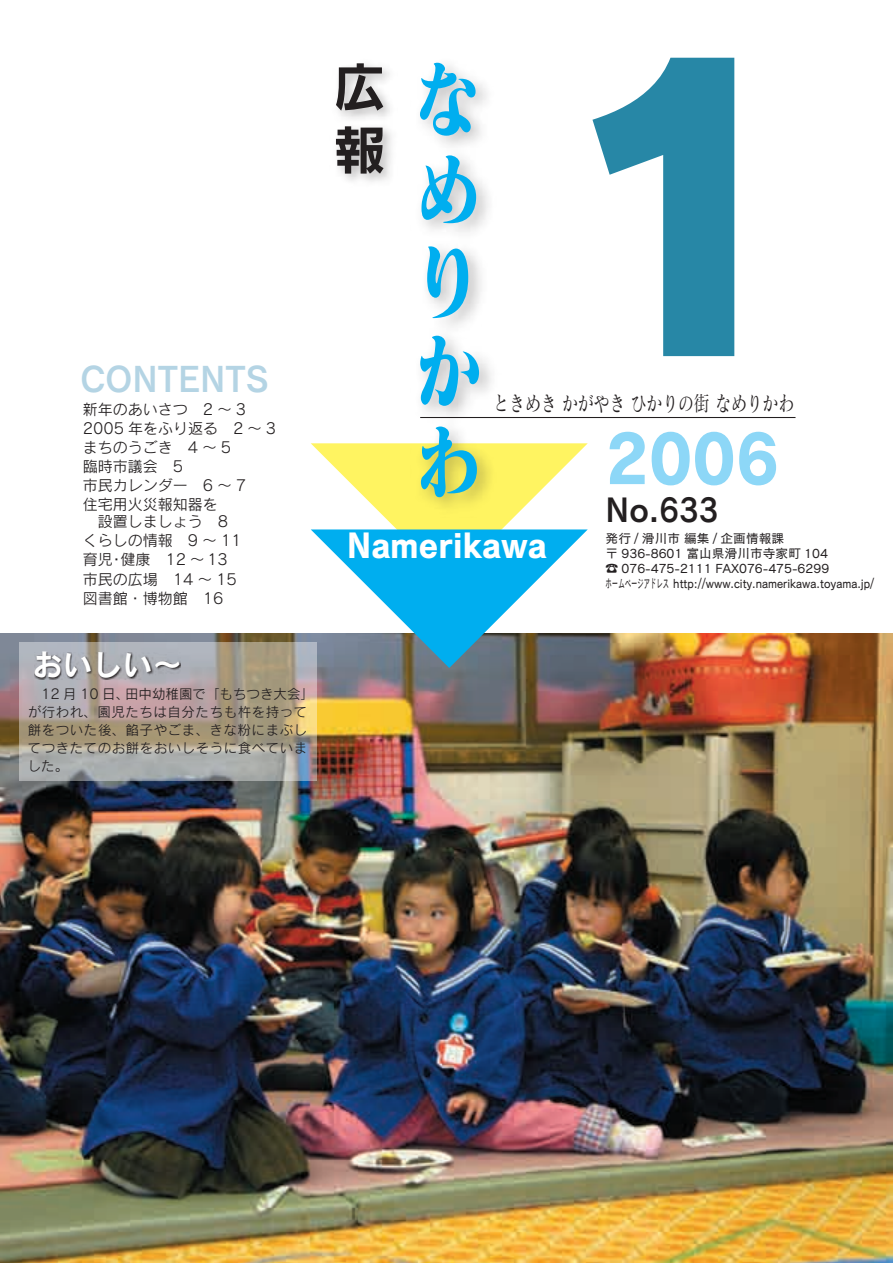
<style>
.page{position:relative;width:893px;height:1263px;background:#fff}
.page>*{position:absolute;margin:0;border:0;box-sizing:border-box;transform-origin:0 0}
.t1{font:382.5px "Rodin Pro EB";color:#2787a6}
.t2{font:82.5px/90.8px "Matisse Pro EB";color:#00aeef;scale:.8 1}
.t3{font:69px "Cezanne Pro B";color:#8dd7f7}
.t4{font:52.5px/63px "Rodin Pro B";color:#231f20}
.t5{font:36px "Cezanne Pro DB";color:#b4d4e4}
.t6{font:34.5px "Cezanne Pro B";color:#fff}
.t7{font:33.75px "Cezanne Pro DB";color:#231f20}
.t8{font:30px "Rodin Pro B";color:#fff}
.t9{font:21px "Matisse Pro M";color:#231f20;scale:.75 1}
.t10{font:15px/19.2px "Rodin Pro M";color:#231f20}
.t11{font:13.5px/18px "Rodin Pro M";letter-spacing:.04em;color:#231f20}
.t12{font:13.5px "Rodin Pro M";color:#231f20}
.t13{font:12.75px/14.9px "Cezanne Pro M";color:#231f20}
</style>
<div class="page">
<img style="left:0;top:633px;width:893px;height:630px">
<svg style="left:311px;top:443px;width:277px;height:225px"></svg>
<div style="left:411px;top:52px;width:91px;height:466px;background:#231f20;opacity:.3"></div>
<div style="left:330px;top:57px;width:68px;height:131px;background:#231f20;opacity:.3"></div>
<hr style="left:420px;top:417px;width:375px;height:1px;background:#231f20">
<svg style="left:19px;top:642px;width:297px;height:139px;background:#ada59b"></svg>
<div style="left:35px;top:652px;width:146px;height:27px;background:#231f20;opacity:.9"></div>
<h3 class="t5" style="left:80px;top:355px;width:190px">CONTENTS</h3>
<p class="t10" style="left:203px;top:399px;width:45px">2~3</p>
<p class="t10" style="left:83px;top:399px;width:107px">新年のあいさつ</p>
<p class="t10" style="left:188px;top:418px;width:45px;text-indent:-105px">2005 年をふり返る<br>4~5</p>
<p class="t10" style="left:233px;top:418px;width:45px">2~3</p>
<p class="t10" style="left:83px;top:437px;width:91px">まちのうごき</p>
<p class="t10" style="left:83px;top:456px;width:76px">臨時市議会</p>
<p class="t10" style="left:173px;top:456px;width:12px">5</p>
<p class="t10" style="left:83px;top:475px;width:136px">市民カレンダー<br>住宅用火災報知器を</p>
<p class="t10" style="left:203px;top:475px;width:45px">6~7</p>
<p class="t10" style="left:188px;top:511px;width:55px;text-indent:-105px">　設置しましょう<br>9~11</p>
<p class="t10" style="left:218px;top:511px;width:12px">8</p>
<p class="t10" style="left:165px;top:531px;width:64px;text-indent:-82px">くらしの情報<br>12~13</p>
<p class="t10" style="left:83px;top:550px;width:69px">育児･健康</p>
<p class="t10" style="left:83px;top:569px;width:76px">市民の広場</p>
<p class="t10" style="left:173px;top:569px;width:65px">14~15</p>
<p class="t10" style="left:83px;top:588px;width:107px">図書館・博物館</p>
<p class="t10" style="left:203px;top:588px;width:22px">16</p>
<h3 class="t8" style="left:32px;top:645px;width:152px">おいしい~</h3>
<p class="t12" style="left:125px;top:685px;width:191px">田中幼稚園で「もちつき大会「</p>
<p class="t11" style="left:28px;top:684px;width:281px">　12 月 10 日、<br>が行われ、園児たちは自分たちも杵を持って餅をついた後、餡子やごま、きな粉にまぶしてつきたてのお餅をおいしそうに食べていました。</p>
<h3 class="t4" style="left:333px;top:53px;width:52px">広報</h3>
<h2 class="t2" style="left:415px;top:51px;width:82px">なめりかわ</h2>
<h1 class="t1" style="left:550px;top:-53px;width:265px">1</h1>
<h3 class="t9" style="left:494px;top:390px;width:402px">ときめきかがやきひかりの街なめりかわ</h3>
<h3 class="t3" style="left:606px;top:415px;width:175px">2006</h3>
<h3 class="t7" style="left:606px;top:488px;width:114px">No.633</h3>
<h3 class="t6" style="left:347px;top:524px;width:202px">Namerikawa</h3>
<p class="t13" style="left:606px;top:531px;width:270px">発行 / 滑川市編集 / 企画情報課<br>〒 936-8601 富山県滑川市寺家町 104<br>☎ 076-475-2111 FAX076-475-6299<br>ホームページアドレス http://www.city.namerikawa.toyama j p. /</p>
</div>
